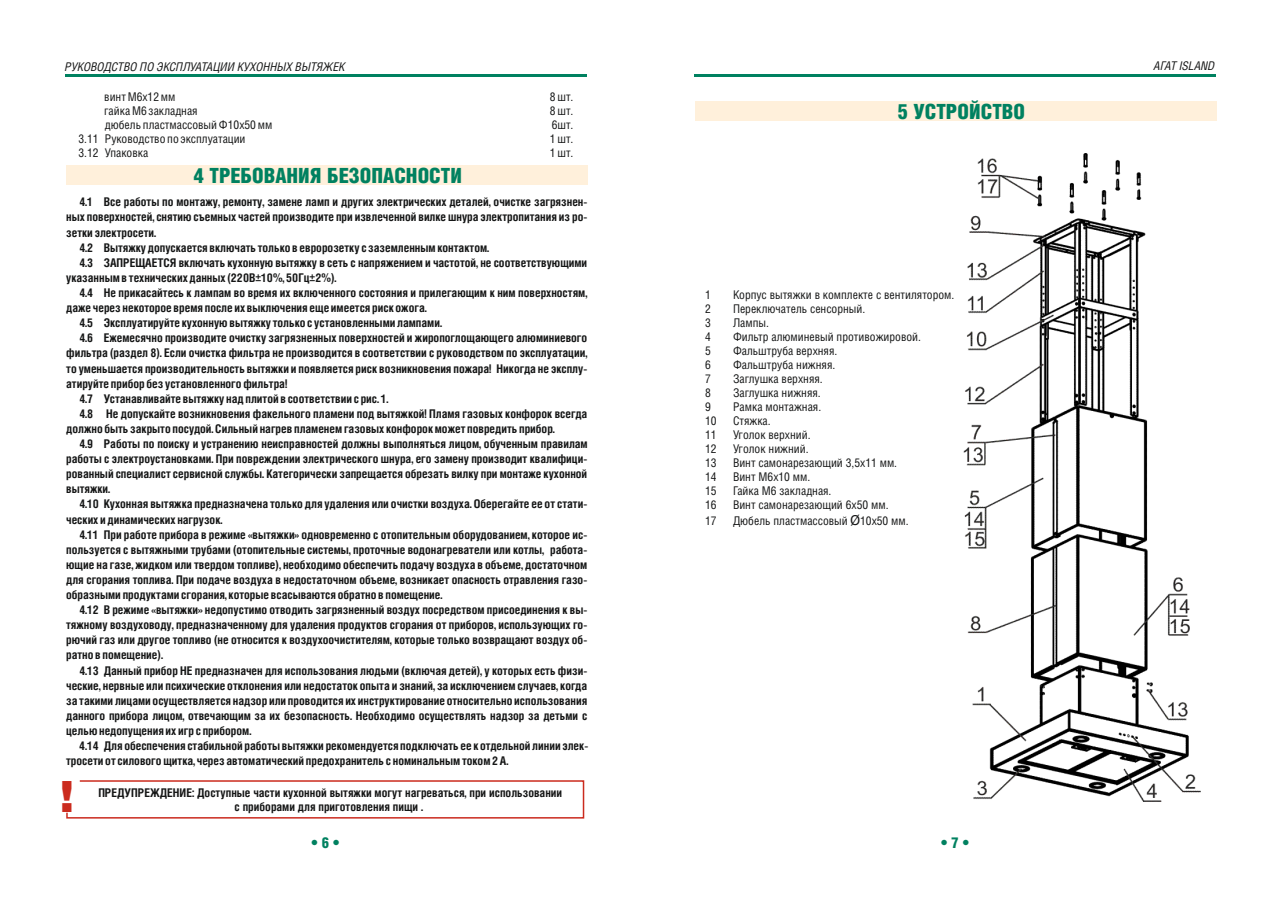
<style>
.page{position:relative;width:1280px;height:910px;background:#fff}
.page>*{position:absolute;margin:0;border:0;box-sizing:border-box;transform-origin:0 0}
.t1{font:43.05px "Helios Black C";color:#cb2b1e}
.t2{font:21px "Helios Cond Black C";color:#008160}
.t3{font:15px "Helios Cond Black C";color:#008160}
.t4{font:700 12px "Helios Cond C";color:#151616}
.t5{font:12px "Helios Cond C";color:#151616}
.t6{font:italic 12px "Helios Cond C";color:#151616}
.s1{font-family:"Tahoma";font-size:13.5px}
</style>
<div class="page">
<hr style="left:65px;top:74px;width:521px;height:3px;background:#008160">
<hr style="left:694px;top:74px;width:522px;height:3px;background:#008160">
<div style="left:66px;top:165px;width:522px;height:20px;background:#fff0db"></div>
<svg style="left:66px;top:780px;width:519px;height:39px"></svg>
<div style="left:696px;top:102px;width:521px;height:19px;background:#fff0db"></div>
<img style="left:963px;top:153px;width:237px;height:649px">
<p class="t6" style="left:65px;top:61px;width:282px">РУКОВОДСТВО ПО ЭКСПЛУАТАЦИИ КУХОННЫХ ВЫТЯЖЕК</p>
<p class="t5" style="left:104px;top:92px;width:73px">винт М6х12 мм</p>
<p class="t5" style="left:550px;top:92px;width:25px">8 шт.</p>
<p class="t5" style="left:104px;top:106px;width:95px">гайка М6 закладная</p>
<p class="t5" style="left:550px;top:106px;width:25px">8 шт.</p>
<p class="t5" style="left:105px;top:120px;width:169px">дюбель пластмассовый Ф10х50 мм</p>
<p class="t5" style="left:552px;top:120px;width:23px">6шт.</p>
<p class="t5" style="left:78px;top:134px;width:169px">3.11 Руководство по эксплуатации</p>
<p class="t5" style="left:550px;top:134px;width:25px">1 шт.</p>
<p class="t5" style="left:78px;top:148px;width:71px">3.12 Упаковка</p>
<p class="t5" style="left:550px;top:148px;width:25px">1 шт.</p>
<h2 class="t2" style="left:193px;top:165px;width:270px">4 ТРЕБОВАНИЯ БЕЗОПАСНОСТИ</h2>
<p class="t4" style="left:79px;top:197px;width:509px">4.1 Все работы по монтажу, ремонту, замене ламп и других электрических деталей, очистке загрязнен-</p>
<p class="t4" style="left:66px;top:212px;width:522px">ных поверхностей, снятию съемных частей производите при извлеченной вилке шнура электропитания из ро-</p>
<p class="t4" style="left:66px;top:227px;width:91px">зетки электросети.</p>
<p class="t4" style="left:79px;top:242px;width:411px">4.2 Вытяжку допускается включать только в евророзетку с заземленным контактом.</p>
<p class="t4" style="left:79px;top:257px;width:509px">4.3 ЗАПРЕЩАЕТСЯ включать кухонную вытяжку в сеть с напряжением и частотой, не соответствующими</p>
<p class="t4" style="left:66px;top:272px;width:272px">указанным в технических данных (220В±10%, 50Гц±2%).</p>
<p class="t4" style="left:79px;top:287px;width:509px">4.4 Не прикасайтесь к лампам во время их включенного состояния и прилегающим к ним поверхностям,</p>
<p class="t4" style="left:66px;top:302px;width:362px">даже через некоторое время после их выключения еще имеется риск ожога.</p>
<p class="t4" style="left:79px;top:317px;width:364px">4.5 Эксплуатируйте кухонную вытяжку только с установленными лампами.</p>
<p class="t4" style="left:79px;top:333px;width:509px">4.6 Ежемесячно производите очистку загрязненных поверхностей и жиропоглощающего алюминиевого</p>
<p class="t4" style="left:66px;top:348px;width:522px">фильтра (раздел 8). Если очистка фильтра не производится в соответствии с руководством по эксплуатации,</p>
<p class="t4" style="left:66px;top:363px;width:522px">то уменьшается производительность вытяжки и появляется риск возникновения пожара! Никогда не эксплу-</p>
<p class="t4" style="left:66px;top:378px;width:223px">атируйте прибор без установленного фильтра!</p>
<p class="t4" style="left:79px;top:393px;width:311px">4.7 Устанавливайте вытяжку над плитой в соответствии с рис. 1.</p>
<p class="t4" style="left:79px;top:408px;width:509px">4.8 Не допускайте возникновения факельного пламени под вытяжкой! Пламя газовых конфорок всегда</p>
<p class="t4" style="left:66px;top:423px;width:490px">должно быть закрыто посудой. Сильный нагрев пламенем газовых конфорок может повредить прибор.</p>
<p class="t4" style="left:79px;top:438px;width:510px">4.9 Работы по поиску и устранению неисправностей должны выполняться лицом, обученным правилам</p>
<p class="t4" style="left:66px;top:453px;width:522px">работы с электроустановками. При повреждении электрического шнура, его замену производит квалифици-</p>
<p class="t4" style="left:66px;top:468px;width:522px">рованный специалист сервисной службы. Категорически запрещается обрезать вилку при монтаже кухонной</p>
<p class="t4" style="left:66px;top:484px;width:46px">вытяжки.</p>
<p class="t4" style="left:79px;top:499px;width:509px">4.10 Кухонная вытяжка предназначена только для удаления или очистки воздуха. Оберегайте ее от стати-</p>
<p class="t4" style="left:66px;top:514px;width:158px">ческих и динамических нагрузок.</p>
<p class="t4" style="left:79px;top:529px;width:509px">4.11 При работе прибора в режиме «вытяжки» одновременно с отопительным оборудованием, которое ис-</p>
<p class="t4" style="left:66px;top:544px;width:522px">пользуется с вытяжными трубами (отопительные системы, проточные водонагреватели или котлы, работа-</p>
<p class="t4" style="left:66px;top:559px;width:522px">ющие на газе, жидком или твердом топливе), необходимо обеспечить подачу воздуха в объеме, достаточном</p>
<p class="t4" style="left:66px;top:574px;width:522px">для сгорания топлива. При подаче воздуха в недостаточном объеме, возникает опасность отравления газо-</p>
<p class="t4" style="left:66px;top:589px;width:378px">образными продуктами сгорания, которые всасываются обратно в помещение.</p>
<p class="t4" style="left:79px;top:604px;width:509px">4.12 В режиме «вытяжки» недопустимо отводить загрязненный воздух посредством присоединения к вы-</p>
<p class="t4" style="left:66px;top:619px;width:522px">тяжному воздуховоду, предназначенному для удаления продуктов сгорания от приборов, использующих го-</p>
<p class="t4" style="left:66px;top:635px;width:522px">рючий газ или другое топливо (не относится к воздухоочистителям, которые только возвращают воздух об-</p>
<p class="t4" style="left:66px;top:650px;width:98px">ратно в помещение).</p>
<p class="t4" style="left:79px;top:665px;width:509px">4.13 Данный прибор НЕ предназначен для использования людьми (включая детей), у которых есть физи-</p>
<p class="t4" style="left:66px;top:680px;width:522px">ческие, нервные или психические отклонения или недостаток опыта и знаний, за исключением случаев, когда</p>
<p class="t4" style="left:66px;top:695px;width:522px">за такими лицами осуществляется надзор или проводится их инструктирование относительно использования</p>
<p class="t4" style="left:66px;top:710px;width:522px">данного прибора лицом, отвечающим за их безопасность. Необходимо осуществлять надзор за детьми с</p>
<p class="t4" style="left:66px;top:725px;width:187px">целью недопущения их игр с прибором.</p>
<p class="t4" style="left:79px;top:740px;width:510px">4.14 Для обеспечения стабильной работы вытяжки рекомендуется подключать ее к отдельной линии элек-</p>
<p class="t4" style="left:66px;top:755px;width:444px">тросети от силового щитка, через автоматический предохранитель с номинальным током 2 А.</p>
<p class="t4" style="left:98px;top:787px;width:465px">ПРЕДУПРЕЖДЕНИЕ: Доступные части кухонной вытяжки могут нагреваться, при использовании</p>
<h1 class="t1" style="left:60px;top:776px;width:16px">!</h1>
<p class="t4" style="left:235px;top:801px;width:190px">с приборами для приготовления пищи .</p>
<h2 class="t2" style="left:897px;top:102px;width:129px">5 УСТРОЙСТВО</h2>
<p class="t5" style="left:705px;top:290px;width:7px">1</p>
<p class="t5" style="left:733px;top:290px;width:223px">Корпус вытяжки в комплекте с вентилятором.</p>
<p class="t5" style="left:705px;top:304px;width:7px">2</p>
<p class="t5" style="left:733px;top:304px;width:134px">Переключатель сенсорный.</p>
<p class="t5" style="left:705px;top:318px;width:7px">3</p>
<p class="t5" style="left:733px;top:318px;width:37px">Лампы.</p>
<p class="t5" style="left:705px;top:331px;width:7px">4</p>
<p class="t5" style="left:733px;top:331px;width:190px">Фильтр алюминевый противожировой.</p>
<p class="t5" style="left:705px;top:345px;width:7px">5</p>
<p class="t5" style="left:733px;top:345px;width:106px">Фальштруба верхняя.</p>
<p class="t5" style="left:705px;top:359px;width:7px">6</p>
<p class="t5" style="left:733px;top:359px;width:104px">Фальштруба нижняя.</p>
<p class="t5" style="left:705px;top:373px;width:7px">7</p>
<p class="t5" style="left:733px;top:373px;width:91px">Заглушка верхняя.</p>
<p class="t5" style="left:705px;top:387px;width:7px">8</p>
<p class="t5" style="left:733px;top:387px;width:89px">Заглушка нижняя.</p>
<p class="t5" style="left:705px;top:401px;width:7px">9</p>
<p class="t5" style="left:733px;top:401px;width:90px">Рамка монтажная.</p>
<p class="t5" style="left:705px;top:415px;width:13px">10</p>
<p class="t5" style="left:733px;top:415px;width:39px">Стяжка.</p>
<p class="t5" style="left:705px;top:429px;width:13px">11</p>
<p class="t5" style="left:733px;top:429px;width:79px">Уголок верхний.</p>
<p class="t5" style="left:705px;top:443px;width:13px">12</p>
<p class="t5" style="left:733px;top:443px;width:77px">Уголок нижний.</p>
<p class="t5" style="left:705px;top:457px;width:13px">13</p>
<p class="t5" style="left:733px;top:457px;width:166px">Винт самонарезающий 3,5х11 мм.</p>
<p class="t5" style="left:705px;top:471px;width:13px">14</p>
<p class="t5" style="left:733px;top:471px;width:79px">Винт М6х10 мм.</p>
<p class="t5" style="left:705px;top:485px;width:13px">15</p>
<p class="t5" style="left:733px;top:485px;width:100px">Гайка М6 закладная.</p>
<p class="t5" style="left:705px;top:499px;width:13px">16</p>
<p class="t5" style="left:733px;top:499px;width:157px">Винт самонарезающий 6х50 мм.</p>
<p class="t5" style="left:705px;top:515px;width:13px">17</p>
<p class="t5" style="left:733px;top:515px;width:177px">Дюбель пластмассовый <span class="s1">Ø</span>10х50 мм.</p>
<p class="t3" style="left:312px;top:835px;width:29px">• 6 •</p>
<p class="t3" style="left:941px;top:835px;width:29px">• 7 •</p>
<p class="t6" style="left:1154px;top:60px;width:62px">АГАТ ISLAND</p>
</div>
